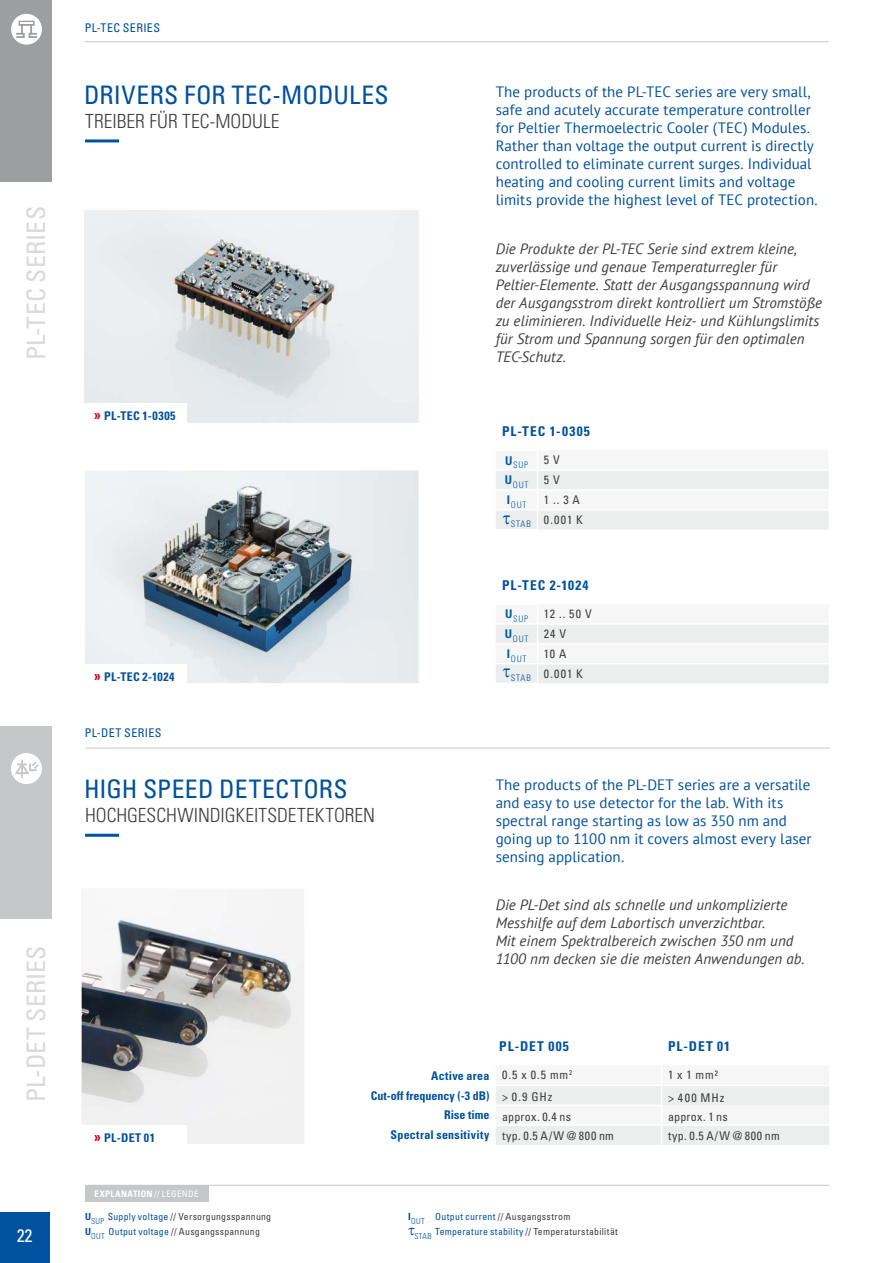
<style>
.page{position:relative;width:893px;height:1263px;background:#fff}
.page>*{position:absolute;margin:0;border:0;box-sizing:border-box;transform-origin:0 0}
.t1{font:condensed 25.5px "Univers LT Std";letter-spacing:.01em;color:#00519e}
.t2{font:condensed 25.5px "Univers LT Std";letter-spacing:.01em;color:#d9dadb}
.t3{font:300 condensed 19.5px "Univers LT Std";color:#3e3d40}
.t4{font:condensed 18px "Univers LT Std";color:#fff}
.t5{font:15px/18px "PT Sans";letter-spacing:.005em;color:#00519e}
.t6{font:italic 15px/18px "PT Sans";letter-spacing:.005em;color:#3e3d40}
.t7{font:700 condensed 13.5px "Univers LT Std";letter-spacing:.085em;color:#00519e}
.t8{font:700 condensed 12px "Univers LT Std";letter-spacing:.02em;color:#00519e}
.t9{font:condensed 12px/20.2px "Univers LT Std";letter-spacing:.06em;color:#3e3d40}
.t10{font:condensed 12px "Univers LT Std";letter-spacing:.015em;color:#3e3d40}
.t11{font:700 condensed 12px "Univers LT Std";color:#00519e}
.t12{font:condensed 12px "Univers LT Std";letter-spacing:.035em;color:#00519e}
.t13{font:700 condensed 12px "Univers LT Std";letter-spacing:.045em;color:#00519e}
.t14{font:condensed 9.75px/15px "Univers LT Std";letter-spacing:.025em;color:#3e3d40}
.t15{font:300 condensed 9px "Univers LT Std";letter-spacing:.08em;color:#045da5}
.t16{font:700 condensed 9px "Univers LT Std";letter-spacing:.05em;color:#fff}
.t17{font:300 condensed 8.25px "Univers LT Std";letter-spacing:.03em;color:#00519e}
.s1{font-size:15px;color:#cd071e}
.s2{font-weight:400}
.s3{color:#00519e}
.s4{font-weight:400;color:#3e3d40}
.s5{font-weight:700;color:#00519e}
</style>
<div class="page">
<hr style="left:85px;top:139px;width:34px;height:3px;background:#00519e">
<div style="left:0;top:1213px;width:50px;height:50px;background:#00519e"></div>
<div style="left:0;top:0;width:51px;height:181px;background:#9c9e9f"></div>
<hr style="left:85px;top:41px;width:744px;height:1px;background:#c6c7c8">
<svg style="left:11px;top:14px;width:31px;height:31px"></svg>
<svg style="left:496px;top:1086px;width:333px;height:59px"></svg>
<hr style="left:85px;top:834px;width:34px;height:3px;background:#00519e">
<hr style="left:88px;top:1185px;width:742px;height:1px;background:#c6c7c8">
<div style="left:85px;top:1185px;width:123px;height:16px;background:#c6c7c8"></div>
<img style="left:85px;top:210px;width:334px;height:213px">
<div style="left:82px;top:404px;width:105px;height:22px;background:#fff"></div>
<img style="left:85px;top:470px;width:334px;height:213px">
<div style="left:82px;top:664px;width:105px;height:22px;background:#fff"></div>
<img style="left:82px;top:889px;width:222px;height:255px">
<div style="left:82px;top:1126px;width:105px;height:22px;background:#fff"></div>
<div style="left:0;top:726px;width:51px;height:193px;background:#c6c7c8"></div>
<svg style="left:11px;top:753px;width:31px;height:31px"></svg>
<hr style="left:85px;top:748px;width:745px;height:1px;background:#c6c7c8">
<svg style="left:496px;top:625px;width:333px;height:58px"></svg>
<svg style="left:496px;top:471px;width:333px;height:59px"></svg>
<h1 class="t2" style="left:20px;top:360px;width:155px;rotate:-90deg">PL-TEC SERIES</h1>
<h1 class="t2" style="left:20px;top:1102px;width:159px;rotate:-90deg">PL-DET SERIES</h1>
<p class="t4" style="left:17px;top:1224px;width:17px">22</p>
<p class="t12" style="left:85px;top:20px;width:77px">PL-TEC SERIES</p>
<h1 class="t1" style="left:84px;top:78px;width:306px">DRIVERS FOR TEC-MODULES</h1>
<h2 class="t3" style="left:85px;top:109px;width:196px">TREIBER FÜR TEC-MODULE</h2>
<p class="t13" style="left:94px;top:408px;width:83px"><span class="s1">»</span> PL-TEC 1-0305</p>
<p class="t8" style="left:94px;top:669px;width:82px"><span class="s1">»</span> PL-TEC 2-1024</p>
<p class="t12" style="left:85px;top:725px;width:78px">PL-DET SERIES</p>
<h1 class="t1" style="left:84px;top:773px;width:265px">HIGH SPEED DETECTORS</h1>
<h2 class="t3" style="left:85px;top:803px;width:292px">HOCHGESCHWINDIGKEITSDETEKTOREN</h2>
<p class="t5" style="left:496px;top:82px;width:323px">The products of the PL-TEC series are very small, safe and acutely accurate temperature controller for Peltier Thermoelectric Cooler (TEC) Modules.<br>Rather than voltage the output current is directly controlled to eliminate current surges. Individual heating and cooling current limits and voltage limits provide the highest level of TEC protection.</p>
<p class="t6" style="left:496px;top:239px;width:328px">Die Produkte der PL-TEC Serie sind extrem kleine, zuverlässige und genaue Temperaturregler für Peltier-Elemente. Statt der Ausgangsspannung wird der Ausgangsstrom direkt kontrolliert um Stromstöße zu eliminieren. Individuelle Heiz- und Kühlungslimits für Strom und Spannung sorgen für den optimalen TEC-Schutz.</p>
<p class="t7" style="left:502px;top:423px;width:89px">PL-TEC 1-0305</p>
<p class="t15" style="left:505px;top:460px;width:25px"><sup>U</sup>SUP</p>
<p class="t9" style="left:544px;top:450px;width:17px">5 V</p>
<p class="t15" style="left:505px;top:479px;width:25px"><sup>U</sup>OUT</p>
<p class="t9" style="left:544px;top:470px;width:17px">5 V</p>
<p class="t15" style="left:507px;top:499px;width:21px"><sup>I</sup>OUT</p>
<p class="t9" style="left:511px;top:490px;width:74px;text-align:right">1 .. 3 A<br><sub>STAB</sub> 0.001 K</p>
<p class="t7" style="left:502px;top:577px;width:88px">PL-TEC 2-1024</p>
<p class="t15" style="left:505px;top:613px;width:25px"><sup>U</sup>SUP</p>
<p class="t9" style="left:544px;top:603px;width:49px">12 .. 50 V</p>
<p class="t15" style="left:505px;top:633px;width:25px"><sup>U</sup>OUT</p>
<p class="t9" style="left:544px;top:624px;width:24px">24 V</p>
<p class="t15" style="left:507px;top:653px;width:21px"><sup>I</sup>OUT</p>
<p class="t9" style="left:511px;top:643px;width:74px;text-indent:33px">10 A<br><sub>STAB</sub> 0.001 K</p>
<p class="t5" style="left:496px;top:775px;width:318px">The products of the PL-DET series are a versatile and easy to use detector for the lab. With its spectral range starting as low as 350 nm and going up to 1100 nm it covers almost every laser sensing application.</p>
<p class="t6" style="left:496px;top:896px;width:311px">Die PL-Det sind als schnelle und unkomplizierte Messhilfe auf dem Labortisch unverzichtbar.<br>Mit einem Spektralbereich zwischen 350 nm und 1100 nm decken sie die meisten Anwendungen ab.</p>
<p class="t8" style="left:94px;top:1131px;width:62px"><span class="s1">»</span> PL-DET 01</p>
<p class="t16" style="left:95px;top:1188px;width:105px">EXPLANATION <span class="s2">// LEGENDE</span></p>
<p class="t17" style="left:85px;top:1216px;width:21px"><sup>U</sup>SUP</p>
<p class="t14" style="left:108px;top:1209px;width:165px"><span class="s3">Supply voltage</span> // Versorgungsspannung</p>
<p class="t17" style="left:85px;top:1231px;width:21px"><sup>U</sup>OUT</p>
<p class="t14" style="left:108px;top:1224px;width:153px"><span class="s3">Output voltage</span> // Ausgangsspannung</p>
<p class="t7" style="left:499px;top:1038px;width:71px">PL-DET 005</p>
<p class="t7" style="left:668px;top:1038px;width:64px">PL-DET 01</p>
<p class="t8" style="left:431px;top:1068px;width:143px">Active area <span class="s4">0.5 x 0.5 mm</span><sup>2</sup></p>
<p class="t9" style="left:668px;top:1065px;width:52px">1 x 1 mm²</p>
<p class="t11" style="left:371px;top:1088px;width:183px">Cut-off frequency (-3 dB) <span class="s4">&gt; 0.9 GHz</span></p>
<p class="t9" style="left:668px;top:1087px;width:58px">&gt; 400 MHz</p>
<p class="t10" style="left:444px;top:1109px;width:128px"><span class="s5">Rise time</span> approx. 0.4 ns</p>
<p class="t10" style="left:668px;top:1109px;width:61px">approx. 1 ns</p>
<p class="t8" style="left:391px;top:1128px;width:225px">Spectral sensitivity <span class="s4">typ. 0.5 A/W @ 800 nm</span></p>
<p class="t9" style="left:668px;top:1125px;width:113px">typ. 0.5 A/W @ 800 nm</p>
<p class="t14" style="left:414px;top:1209px;width:205px;text-indent:-6px"><span class="s5">I</span><sub>OUT</sub> <span class="s3">Output current</span> // Ausgangsstrom<br><sub>STAB</sub> <span class="s3">Temperature stability</span> // Temperaturstabilität</p>
</div>
